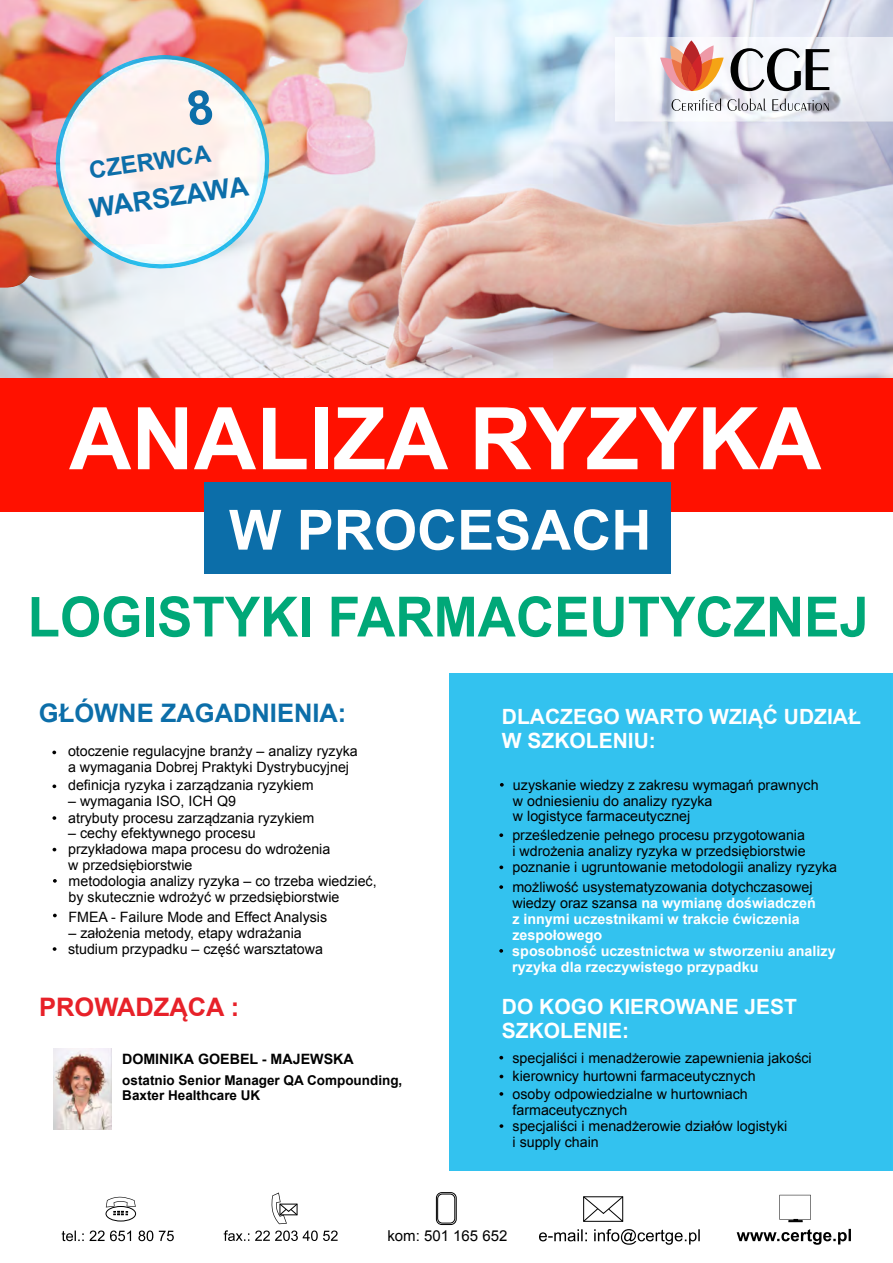
<style>
.page{position:relative;width:893px;height:1263px;background:#fff}
.page>*{position:absolute;margin:0;border:0;box-sizing:border-box;transform-origin:0 0}
.t1{font:700 86.4px "Arial";color:#fff}
.t2{font:700 55.5px "Arial";color:#00a878;scale:.95 1}
.t3{font:700 55.5px "Arial";color:#fff}
.t4{font:700 27px "Arial";color:#0c6ea9}
.t5{font:700 25.5px "Arial";color:#0c6ea9}
.t6{font:700 25.5px "Arial";color:#e72129}
.t7{font:700 24px "Arial";color:#0c6ea9}
.t8{font:700 21px/23.4px "Arial";color:#fff}
.t9{font:15px "Arial";color:#000}
.t10{font:14.25px/15.9px "Arial";color:#000}
.t11{font:700 14.25px/15.9px "Arial";color:#fff}
.t12{font:700 14.25px "Arial";color:#000}
.t13{font:700 13.5px/15.1px "Arial";color:#000}
.s1{font-weight:400;color:#000}
</style>
<div class="page">
<div style="left:450px;top:673px;width:443px;height:498px;background:#33c2ef"></div>
<div style="left:0;top:377px;width:893px;height:135px;background:#f10"></div>
<div style="left:205px;top:482px;width:466px;height:91px;background:#0c6ea9"></div>
<img style="left:0;top:0;width:893px;height:377px">
<img style="left:0;top:0;width:424px;height:288px">
<img style="left:616px;top:38px;width:277px;height:83px">
<svg style="left:671px;top:98px;width:158px;height:13px"></svg>
<svg style="left:730px;top:48px;width:99px;height:43px"></svg>
<svg style="left:660px;top:40px;width:64px;height:51px"></svg>
<img style="left:56px;top:55px;width:213px;height:213px">
<img style="left:60px;top:59px;width:205px;height:205px">
<svg style="left:500px;top:783px;width:4px;height:4px"></svg>
<svg style="left:499px;top:833px;width:4px;height:4px"></svg>
<svg style="left:499px;top:865px;width:4px;height:4px"></svg>
<svg style="left:499px;top:885px;width:4px;height:4px"></svg>
<svg style="left:499px;top:1056px;width:4px;height:3px"></svg>
<svg style="left:499px;top:1092px;width:4px;height:4px"></svg>
<svg style="left:499px;top:1124px;width:4px;height:4px"></svg>
<img style="left:53px;top:1049px;width:58px;height:80px">
<svg style="left:499px;top:949px;width:4px;height:4px"></svg>
<svg style="left:53px;top:947px;width:3px;height:4px"></svg>
<svg style="left:53px;top:914px;width:4px;height:3px"></svg>
<svg style="left:53px;top:879px;width:4px;height:4px"></svg>
<svg style="left:52px;top:816px;width:4px;height:4px"></svg>
<svg style="left:52px;top:784px;width:4px;height:4px"></svg>
<svg style="left:52px;top:751px;width:4px;height:3px"></svg>
<svg style="left:62px;top:1230px;width:112px;height:11px"></svg>
<svg style="left:224px;top:1230px;width:114px;height:11px"></svg>
<svg style="left:539px;top:1229px;width:161px;height:16px"></svg>
<svg style="left:737px;top:1229px;width:114px;height:16px"></svg>
<div style="left:106px;top:1206px;width:30px;height:15px;border:1px solid #000;border-radius:50%"></div>
<svg style="left:106px;top:1197px;width:30px;height:18px"></svg>
<svg style="left:271px;top:1192px;width:27px;height:32px"></svg>
<svg style="left:583px;top:1196px;width:40px;height:26px"></svg>
<svg style="left:779px;top:1195px;width:32px;height:27px"></svg>
<div style="left:437px;top:1194px;width:18px;height:29px;border:1px solid #000;border-radius:5px"></div>
<div style="left:436px;top:1192px;width:20px;height:33px;border:1px solid #000;border-radius:5px"></div>
<svg style="left:186px;top:89px;width:28px;height:37px"></svg>
<h3 class="t7" style="left:87px;top:154px;width:124px;rotate:-8deg">CZERWCA</h3>
<h3 class="t4" style="left:88px;top:198px;width:162px;rotate:-8deg">WARSZAWA</h3>
<h1 class="t1" style="left:69px;top:406px;width:754px">ANALIZA RYZYKA</h1>
<h2 class="t3" style="left:229px;top:509px;width:424px">W PROCESACH</h2>
<h2 class="t2" style="left:28px;top:596px;width:887px">LOGISTYKI FARMACEUTYCZNEJ</h2>
<h3 class="t5" style="left:39px;top:703px;width:309px">GŁÓWNE ZAGADNIENIA:</h3>
<p class="t10" style="left:68px;top:744px;width:291px">otoczenie regulacyjne branży – analizy ryzyka a wymagania Dobrej Praktyki Dystrybucyjnej</p>
<p class="t10" style="left:68px;top:779px;width:247px">definicja ryzyka i zarządzania ryzykiem</p>
<p class="t10" style="left:68px;top:794px;width:248px">– wymagania ISO, ICH Q9<br>atrybuty procesu zarządzania ryzykiem</p>
<p class="t10" style="left:68px;top:827px;width:310px">– cechy efektywnego procesu<br>przykładowa mapa procesu do wdrożenia<br>w przedsiębiorstwie<br>metodologia analizy ryzyka – co trzeba wiedzieć, by skutecznie wdrożyć w przedsiębiorstwie</p>
<p class="t10" style="left:68px;top:910px;width:260px">FMEA - Failure Mode and Effect Analysis</p>
<p class="t10" style="left:68px;top:926px;width:257px">– założenia metody, etapy wdrażania studium przypadku – część warsztatowa</p>
<h3 class="t6" style="left:39px;top:997px;width:202px">PROWADZĄCA :</h3>
<p class="t12" style="left:122px;top:1053px;width:233px">DOMINIKA GOEBEL - MAJEWSKA</p>
<p class="t13" style="left:122px;top:1074px;width:282px">ostatnio Senior Manager QA Compounding,<br>Baxter Healthcare UK</p>
<h3 class="t8" style="left:502px;top:707px;width:360px">DLACZEGO WARTO WZIĄĆ UDZIAŁ<br>W SZKOLENIU:</h3>
<p class="t10" style="left:513px;top:778px;width:307px">uzyskanie wiedzy z zakresu wymagań prawnych w odniesieniu do analizy ryzyka<br>w logistyce farmaceutycznej</p>
<p class="t10" style="left:512px;top:828px;width:326px">prześledzenie pełnego procesu przygotowania<br>i wdrożenia analizy ryzyka w przedsiębiorstwie poznanie i ugruntowanie metodologii analizy ryzyka</p>
<p class="t11" style="left:512px;top:880px;width:305px"><span class="s1">możliwość usystematyzowania dotychczasowej wiedzy oraz szansa</span> na wymianę doświadczeń z innymi uczestnikami w trakcie ćwiczenia zespołowego</p>
<p class="t11" style="left:512px;top:944px;width:325px">sposobność uczestnictwa w stworzeniu analizy ryzyka dla rzeczywistego przypadku</p>
<h3 class="t8" style="left:502px;top:997px;width:297px">DO KOGO KIEROWANE JEST<br>SZKOLENIE:</h3>
<p class="t10" style="left:512px;top:1049px;width:301px;line-height:18.9px">specjaliści i menadżerowie zapewnienia jakości kierownicy hurtowni farmaceutycznych</p>
<p class="t10" style="left:512px;top:1087px;width:276px">osoby odpowiedzialne w hurtowniach farmaceutycznych<br>specjaliści i menadżerowie działów logistyki i supply chain</p>
<p class="t9" style="left:387px;top:1230px;width:122px">kom: 501 165 652</p>
</div>
